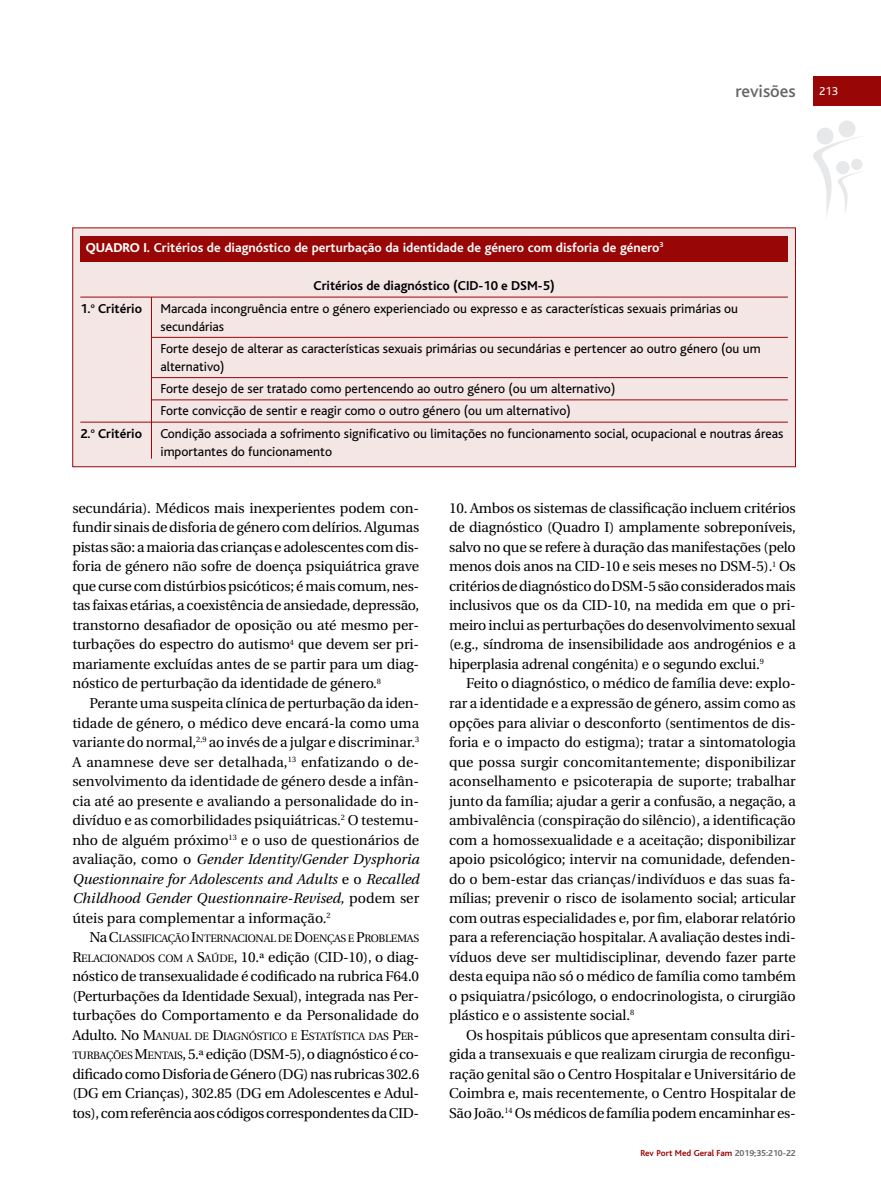
<style>
.page{position:relative;width:881px;height:1191px;background:#fff}
.page>*{position:absolute;margin:0;border:0;box-sizing:border-box;transform-origin:0 0}
.t1{font:500 18px "Bliss";color:#666}
.t2{font:14.25px/19.5px "Utopia";letter-spacing:-.01em;color:#000;text-align:justify}
.t3{font:13.5px/18px "Bliss";color:#000}
.t4{font:700 13.5px "Bliss";color:#fff}
.t5{font:700 13.5px "Bliss";color:#000}
.t6{font:12px "Bliss";color:#fff}
.t7{font:10.65px "Utopia";letter-spacing:-.03em;color:#000}
.t8{font:700 9px "Bliss";color:#980605}
.s1{font-weight:800}
.s2{font-style:italic}
.s3{font-size:14.25px}
.s4{font-size:10.65px}
.s5{color:#666}
</style>
<div class="page">
<svg style="left:813px;top:120px;width:49px;height:97px"></svg>
<div style="left:812px;top:77px;width:68px;height:29px;background:#980605"></div>
<div style="left:73px;top:228px;width:721px;height:238px;background:#f5e6e6"></div>
<div style="left:72px;top:227px;width:723px;height:240px;border:1px solid #980605"></div>
<hr style="left:80px;top:297px;width:707px;height:1px;background:#980605">
<hr style="left:151px;top:337px;width:636px;height:1px;background:#980605">
<hr style="left:151px;top:377px;width:636px;height:1px;background:#980605">
<hr style="left:151px;top:399px;width:636px;height:1px;background:#980605">
<hr style="left:80px;top:422px;width:707px;height:1px;background:#980605">
<div style="left:81px;top:236px;width:706px;height:25px;background:#980605"></div>
<hr style="left:151px;top:297px;width:1px;height:162px;background:#980605">
<p class="t4" style="left:86px;top:243px;width:579px"><span class="s1">QUADRO I.</span> Critérios de diagnóstico de perturbação da identidade de género com disforia de género<sup>3</sup></p>
<p class="t5" style="left:313px;top:281px;width:242px">Critérios de diagnóstico (CID-10 e DSM-5)</p>
<p class="t1" style="left:735px;top:85px;width:62px">revisões</p>
<p class="t6" style="left:819px;top:87px;width:20px">213</p>
<p class="t5" style="left:80px;top:304px;width:63px">1.<sup>o</sup> Critério</p>
<p class="t3" style="left:160px;top:301px;width:579px">Marcada incongruência entre o género experienciado ou expresso e as características sexuais primárias ou secundárias</p>
<p class="t3" style="left:160px;top:341px;width:601px">Forte desejo de alterar as características sexuais primárias ou secundárias e pertencer ao outro género (ou um alternativo)</p>
<p class="t3" style="left:160px;top:379px;width:456px;line-height:22.2px">Forte desejo de ser tratado como pertencendo ao outro género (ou um alternativo)<br>Forte convicção de sentir e reagir como o outro género (ou um alternativo)</p>
<p class="t5" style="left:80px;top:429px;width:63px">2.<sup>o</sup> Critério</p>
<p class="t3" style="left:160px;top:426px;width:624px">Condição associada a sofrimento significativo ou limitações no funcionamento social, ocupacional e noutras áreas importantes do funcionamento</p>
<p class="t2" style="left:72px;top:499px;width:348px">secundária). Médicos mais inexperientes podem con&shy;fundir sinaisdedisforiade génerocomdelírios.Algumas pistas são:amaioriadas criançaseadolescentes comdis&shy;foria de género não sofre de doença psiquiátrica grave que curse comdistúrbiospsicóticos; émais comum,nes&shy;tas faixas etárias, a coexistênciade ansiedade,depressão, transtorno desafiador de oposição ou até mesmo per&shy;turbações do espectro do autismo<sup>4</sup> que devem ser pri&shy;mariamente excluídas antes de se partir para um diag&shy;nóstico de perturbação da identidade de género.<sup>8</sup></p>
<p class="t2" style="left:72px;top:694px;width:348px;text-indent:17px">Perante uma suspeita clínica de perturbação da iden&shy;tidade de género, o médico deve encará-la como uma variante do normal,<sup>2,9</sup> ao invés de a julgar e discriminar.<sup>3<br></sup>A anamnese deve ser detalhada,<sup>13</sup> enfatizando o de&shy;senvolvimento da identidade de género desde a infân&shy;cia até ao presente e avaliando a personalidade do in&shy;divíduo e as comorbilidades psiquiátricas.<sup>2</sup> O testemu&shy;nho de alguém próximo<sup>13</sup> e o uso de questionários de avaliação, como o <span class="s2">Gender Identity/Gender Dysphoria Questionnaire for Adolescents and Adults</span> e o <span class="s2">Recalled Childhood Gender Questionnaire-Revised,</span> podem ser úteis para complementar a informação.<sup>2</sup></p>
<p class="t7" style="left:89px;top:934px;width:331px"><span class="s3">NaC</span>LASSIFICAÇÃO <span class="s3">I</span>NTERNACIONAL DE <span class="s3">D</span>OENÇAS E <span class="s3">P</span>ROBLEMAS</p>
<p class="t2" style="left:72px;top:948px;width:348px">R<span class="s4">ELACIONADOS COM A</span> S<span class="s4">AÚDE</span>, 10.ª edição (CID-10), o diag&shy;nóstico de transexualidade é codificado na rubrica F64.0 (Perturbações da Identidade Sexual), integrada nas Per&shy;turbações do Comportamento e da Personalidade do</p>
<p class="t7" style="left:72px;top:1031px;width:348px"><span class="s3">Adulto. No M</span>ANUAL DE <span class="s3">D</span>IAGNÓSTICO E <span class="s3">E</span>STATÍSTICA DAS <span class="s3">P</span>ER<span class="s3">-</span></p>
<p class="t2" style="left:72px;top:1045px;width:348px"><span class="s4">TURBAÇÕES</span> M<span class="s4">ENTAIS</span>,5.ªedição(DSM-5),odiagnósticoéco&shy;dificadocomoDisforiadeGénero(DG)nas rubricas302.6 (DG em Crianças), 302.85 (DG em Adolescentes e Adul&shy;tos),comreferênciaaoscódigoscorrespondentesdaCID-</p>
<p class="t2" style="left:449px;top:499px;width:348px">10. Ambos os sistemas de classificação incluem critérios de diagnóstico (Quadro I) amplamente sobreponíveis, salvo no que se refere à duração das manifestações (pelo menos dois anos na CID-10 e seis meses no DSM-5).<sup>1</sup> Os critériosdediagnósticodoDSM-5sãoconsideradosmais inclusivos que os da CID-10, na medida em que o pri&shy;meiro inclui as perturbações do desenvolvimento sexual (e.g., síndroma de insensibilidade aos androgénios e a hiperplasia adrenal congénita) e o segundo exclui.<sup>9</sup></p>
<p class="t2" style="left:449px;top:675px;width:348px;text-indent:17px">Feito o diagnóstico, o médico de família deve: explo&shy;rar a identidade e a expressão de género, assim como as opções para aliviar o desconforto (sentimentos de dis&shy;foria e o impacto do estigma); tratar a sintomatologia que possa surgir concomitantemente; disponibilizar aconselhamento e psicoterapia de suporte; trabalhar junto da família; ajudar a gerir a confusão, a negação, a ambivalência (conspiração do silêncio), a identificação com a homossexualidade e a aceitação; disponibilizar apoio psicológico; intervir na comunidade, defenden&shy;do o bem-estar das crianças/indivíduos e das suas fa&shy;mílias; prevenir o risco de isolamento social; articular com outras especialidades e, por fim, elaborar relatório para a referenciação hospitalar. A avaliação destes indi&shy;víduos deve ser multidisciplinar, devendo fazer parte desta equipa não só o médico de família como também o psiquiatra/psicólogo, o endocrinologista, o cirurgião plástico e o assistente social.<sup>8</sup></p>
<p class="t2" style="left:449px;top:1026px;width:348px;text-indent:17px">Os hospitais públicos que apresentam consulta diri&shy;gida a transexuais e que realizam cirurgia de reconfigu&shy;ração genital são o Centro Hospitalar e Universitário de Coimbra e, mais recentemente, o Centro Hospitalar de SãoJoão.<sup>14</sup> Osmédicosde famíliapodemencaminhar es-</p>
<p class="t8" style="left:640px;top:1149px;width:157px">Rev Port Med Geral Fam <span class="s5">2019;35:210-22</span></p>
</div>
